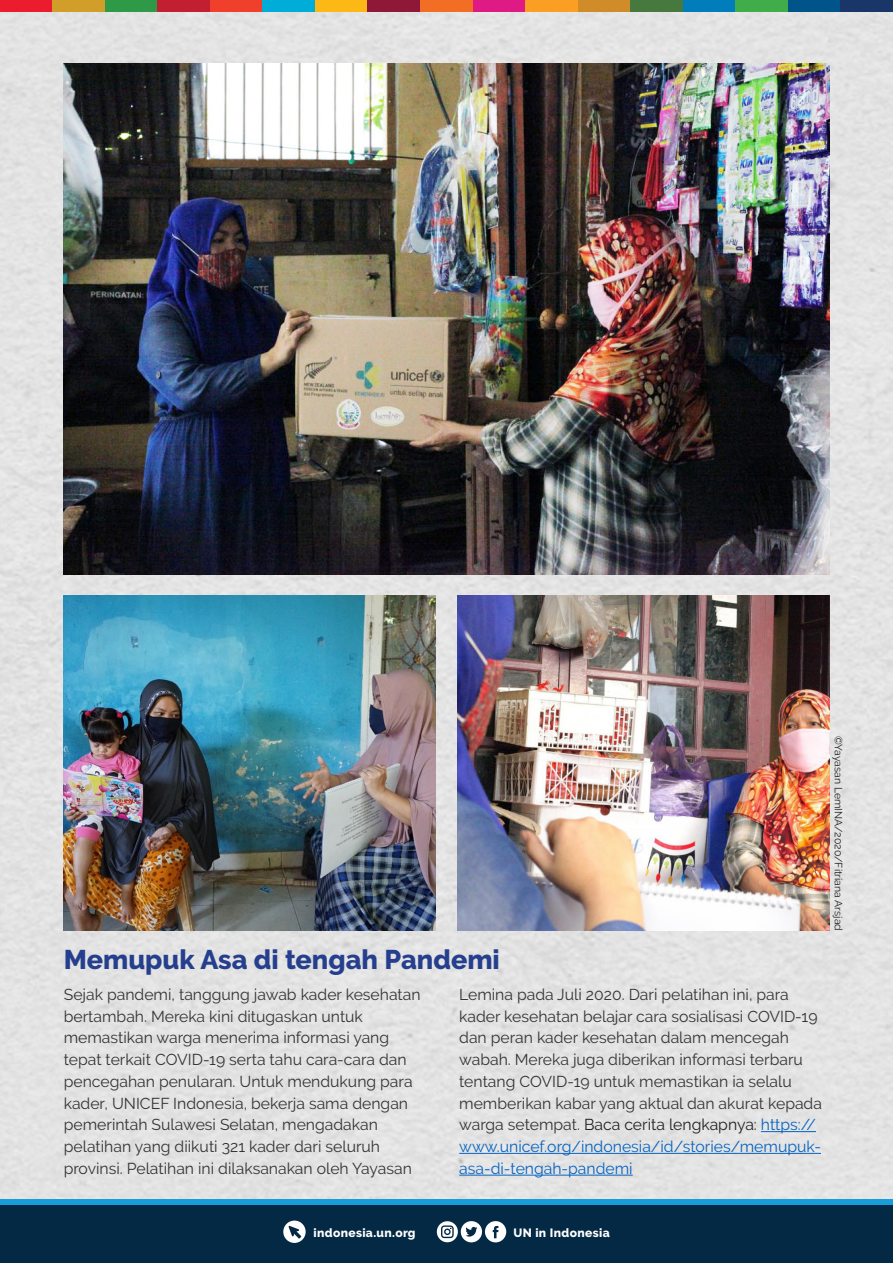
<style>
.page{position:relative;width:893px;height:1263px;background:#fff}
.page>*{position:absolute;margin:0;border:0;box-sizing:border-box;transform-origin:0 0}
.t1{font:800 27px "Raleway";color:#253f8e}
.t2{font:15.75px/21.8px "Raleway";color:#333}
.t3{font:800 12px "Raleway";letter-spacing:.03em;color:#fff}
.t4{font:10.5px "Raleway";color:#231f20}
.s1{color:#231f20}
.s2{color:#0563c1}
</style>
<div class="page">
<div style="left:0;top:12px;width:893px;height:1187px;background:#e3e3e3"></div>
<hr style="left:761px;top:1131px;width:55px;height:1px;background:#0563c1">
<hr style="left:459px;top:1153px;width:362px;height:1px;background:#0563c1">
<hr style="left:459px;top:1175px;width:174px;height:1px;background:#0563c1">
<img style="left:64px;top:64px;width:765px;height:510px">
<img style="left:64px;top:595px;width:372px;height:336px">
<img style="left:457px;top:595px;width:372px;height:336px">
<div style="left:0;top:0;width:53px;height:12px;background:#eb1c2e"></div>
<div style="left:53px;top:0;width:52px;height:12px;background:#d19e29"></div>
<div style="left:105px;top:0;width:53px;height:12px;background:#2e9947"></div>
<div style="left:158px;top:0;width:52px;height:12px;background:#c21f33"></div>
<div style="left:210px;top:0;width:53px;height:12px;background:#f0402b"></div>
<div style="left:263px;top:0;width:52px;height:12px;background:#00add9"></div>
<div style="left:315px;top:0;width:53px;height:12px;background:#fcb814"></div>
<div style="left:368px;top:0;width:52px;height:12px;background:#8f1738"></div>
<div style="left:420px;top:0;width:53px;height:12px;background:#f26e24"></div>
<div style="left:473px;top:0;width:52px;height:12px;background:#e01a85"></div>
<div style="left:525px;top:0;width:53px;height:12px;background:#fa9e24"></div>
<div style="left:578px;top:0;width:52px;height:12px;background:#cf8c29"></div>
<div style="left:630px;top:0;width:53px;height:12px;background:#47783d"></div>
<div style="left:683px;top:0;width:52px;height:12px;background:#007dba"></div>
<div style="left:735px;top:0;width:53px;height:12px;background:#40ad4a"></div>
<div style="left:788px;top:0;width:52px;height:12px;background:#00548a"></div>
<div style="left:840px;top:0;width:53px;height:12px;background:#1a3669"></div>
<div style="left:0;top:1199px;width:893px;height:64px;background:#179dd9"></div>
<div style="left:0;top:1205px;width:893px;height:58px;background:#042944"></div>
<svg style="left:283px;top:1220px;width:23px;height:23px"></svg>
<svg style="left:437px;top:1221px;width:69px;height:21px"></svg>
<p class="t1" style="left:64px;top:944px;width:438px">Memupuk Asa di tengah Pandemi</p>
<p class="t2" style="left:64px;top:983px;width:358px">Sejak pandemi, tanggung jawab kader kesehatan bertambah. Mereka kini ditugaskan untuk memastikan warga menerima informasi yang tepat terkait COVID-19 serta tahu cara-cara dan pencegahan penularan. Untuk mendukung para kader, UNICEF Indonesia, bekerja sama dengan pemerintah Sulawesi Selatan, mengadakan pelatihan yang diikuti 321 kader dari seluruh provinsi. Pelatihan ini dilaksanakan oleh Yayasan</p>
<p class="t2" style="left:459px;top:983px;width:364px">Lemina pada Juli 2020. Dari pelatihan ini, para kader kesehatan belajar cara sosialisasi COVID-19 dan peran kader kesehatan dalam mencegah wabah. Mereka juga diberikan informasi terbaru tentang COVID-19 untuk memastikan ia selalu memberikan kabar yang aktual dan akurat kepada warga setempat. <span class="s1">Baca cerita lengkapnya:</span> <span class="s2">https:// www.unicef.org/indonesia/id/stories/memupuk&shy;asa-di-tengah-pandemi</span></p>
<p class="t4" style="left:845px;top:735px;width:197px;rotate:90deg">©Yayasan LemINA/2020/Fitriana Arsjad</p>
<p class="t3" style="left:313px;top:1226px;width:104px">indonesia.un.org</p>
<p class="t3" style="left:513px;top:1226px;width:98px">UN in Indonesia</p>
</div>
